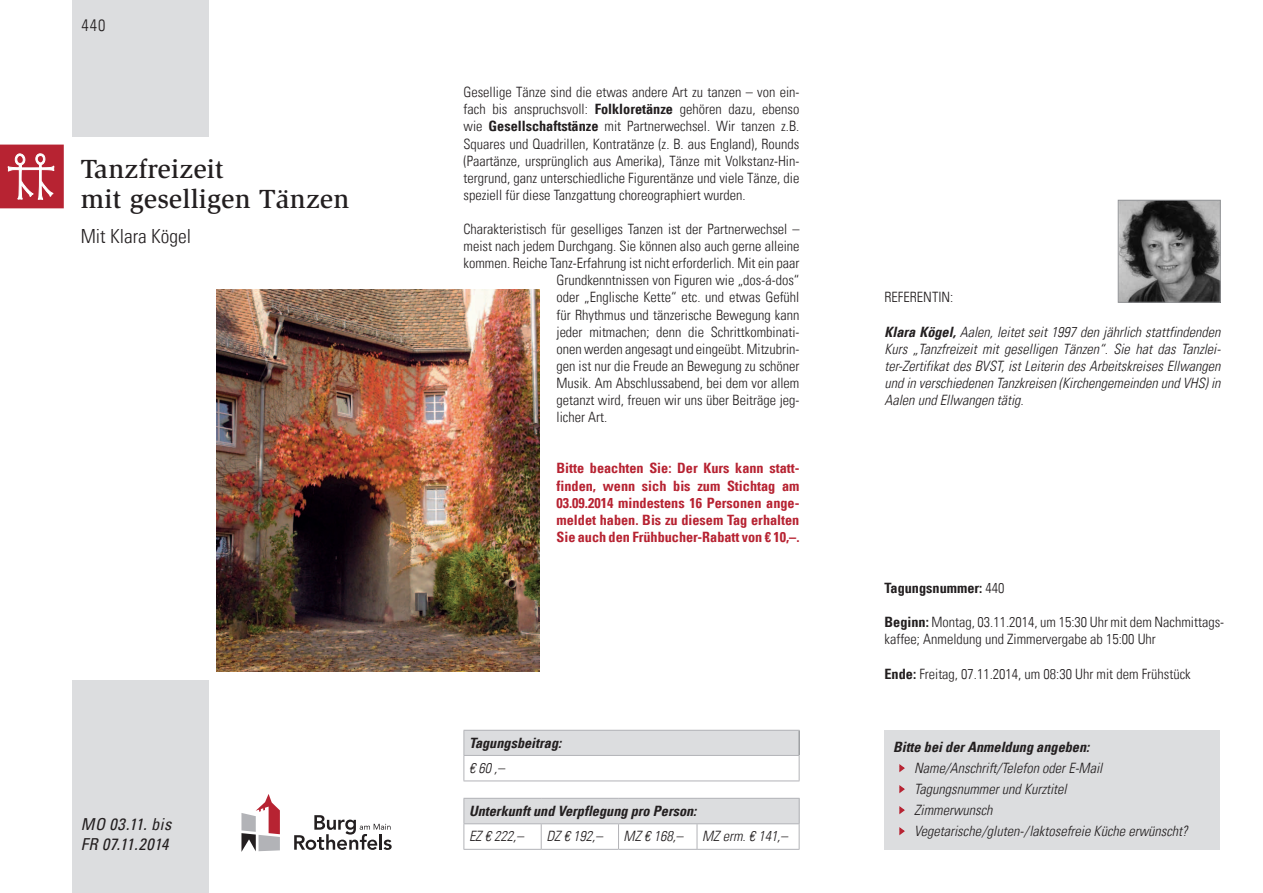
<style>
.page{position:relative;width:1263px;height:893px;background:#fff}
.page>*{position:absolute;margin:0;border:0;box-sizing:border-box;transform-origin:0 0}
.t1{font:500 27px/30px "Slimbach";letter-spacing:.01em;color:#231f20}
.t2{font:300 condensed 19.5px "Univers LT";color:#231f20}
.t3{font:italic condensed 16.5px/19.5px "Univers LT";letter-spacing:.025em;color:#231f20}
.t4{font:300 condensed 16.5px "Univers LT";color:#231f20}
.t5{font:300 condensed 14.25px/17.1px "Univers LT";color:#231f20;text-align:justify}
.t6{font:italic 300 condensed 14.25px/17.1px "Univers LT";color:#231f20}
.t7{font:700 condensed 14.25px/17.1px "Univers LT";color:#b72332;text-align:justify}
.t8{font:italic 700 condensed 14.25px "Univers LT";color:#231f20}
.t9{font:700 condensed 14.25px "Univers LT";color:#231f20}
.s1{font-weight:700}
.s2{font-weight:300}
</style>
<div class="page">
<div style="left:72px;top:680px;width:136px;height:213px;background:#dcdddf"></div>
<div style="left:72px;top:0;width:136px;height:136px;background:#dcdddf"></div>
<hr style="left:463px;top:798px;width:78px;height:1px;background:#b2b3b7">
<hr style="left:541px;top:798px;width:77px;height:1px;background:#b2b3b7">
<hr style="left:618px;top:798px;width:79px;height:1px;background:#b2b3b7">
<hr style="left:697px;top:798px;width:102px;height:1px;background:#b2b3b7">
<svg style="left:463px;top:799px;width:337px;height:50px"></svg>
<hr style="left:463px;top:849px;width:78px;height:1px;background:#b2b3b7">
<hr style="left:541px;top:849px;width:77px;height:1px;background:#b2b3b7">
<hr style="left:618px;top:849px;width:79px;height:1px;background:#b2b3b7">
<hr style="left:697px;top:849px;width:102px;height:1px;background:#b2b3b7">
<div style="left:884px;top:730px;width:336px;height:120px;background:#dcdddf"></div>
<svg style="left:899px;top:764px;width:6px;height:9px"></svg>
<svg style="left:899px;top:785px;width:6px;height:9px"></svg>
<svg style="left:899px;top:806px;width:6px;height:9px"></svg>
<svg style="left:899px;top:827px;width:6px;height:9px"></svg>
<div style="left:464px;top:730px;width:335px;height:25px;background:#dcdddf"></div>
<hr style="left:463px;top:730px;width:336px;height:1px;background:#b2b3b7">
<hr style="left:463px;top:755px;width:336px;height:1px;background:#b2b3b7">
<svg style="left:463px;top:731px;width:1px;height:50px"></svg>
<svg style="left:799px;top:731px;width:1px;height:50px"></svg>
<hr style="left:463px;top:781px;width:336px;height:1px;background:#b2b3b7">
<svg style="left:0;top:145px;width:64px;height:64px;background:#c24551"></svg>
<svg style="left:294px;top:815px;width:98px;height:35px"></svg>
<svg style="left:241px;top:794px;width:39px;height:58px"></svg>
<img style="left:217px;top:289px;width:322px;height:382px">
<img style="left:1120px;top:202px;width:98px;height:98px">
<div style="left:1118px;top:200px;width:102px;height:102px;border:1px solid #939598"></div>
<p class="t4" style="left:82px;top:16px;width:25px">440</p>
<h1 class="t1" style="left:81px;top:154px;width:270px">Tanzfreizeit<br>mit geselligen Tänzen</h1>
<h2 class="t2" style="left:81px;top:225px;width:112px">Mit Klara Kögel</h2>
<p class="t3" style="left:81px;top:814px;width:92px">MO 03.11. bis<br>FR 07.11.2014</p>
<p class="t5" style="left:463px;top:84px;width:337px">Gesellige Tänze sind die etwas andere Art zu tanzen – von ein&shy;fach bis anspruchsvoll: <span class="s1">Folkloretänze</span> gehören dazu, ebenso wie <span class="s1">Gesellschaftstänze</span> mit Partnerwechsel. Wir tanzen z.B.<br>Squares und Quadrillen, Kontratänze (z. B. aus England), Rounds (Paartänze, ursprünglich aus Amerika), Tänze mit Volkstanz-Hin&shy;tergrund, ganz unterschiedliche Figurentänze und viele Tänze, die speziell für diese Tanzgattung choreographiert wurden.</p>
<p class="t5" style="left:463px;top:220px;width:337px">Charakteristisch für geselliges Tanzen ist der Partnerwechsel –</p>
<p class="t5" style="left:463px;top:238px;width:337px">meist nach jedem Durchgang. Sie können also auch gerne alleine</p>
<p class="t5" style="left:463px;top:255px;width:337px">kommen. Reiche Tanz-Erfahrung ist nicht erforderlich. Mit ein paar</p>
<p class="t5" style="left:556px;top:272px;width:244px">Grundkenntnissen von Figuren wie „dos-á-dos“</p>
<p class="t5" style="left:556px;top:289px;width:244px">oder „Englische Kette“ etc. und etwas Gefühl</p>
<p class="t5" style="left:556px;top:306px;width:244px">für Rhythmus und tänzerische Bewegung kann</p>
<p class="t5" style="left:556px;top:323px;width:244px">jeder mitmachen; denn die Schrittkombinati-</p>
<p class="t5" style="left:556px;top:340px;width:244px">onen werden angesagt und eingeübt. Mitzubrin-</p>
<p class="t5" style="left:556px;top:357px;width:244px">gen ist nur die Freude an Bewegung zu schöner</p>
<p class="t5" style="left:556px;top:374px;width:244px">Musik. Am Abschlussabend, bei dem vor allem</p>
<p class="t5" style="left:556px;top:391px;width:244px">getanzt wird, freuen wir uns über Beiträge jeg-</p>
<p class="t5" style="left:556px;top:409px;width:52px">licher Art.</p>
<p class="t7" style="left:556px;top:460px;width:244px">Bitte beachten Sie: Der Kurs kann statt&shy;finden, wenn sich bis zum Stichtag am 03.09.2014 mindestens 16 Personen ange&shy;meldet haben. Bis zu diesem Tag erhalten Sie auch den Frühbucher-Rabatt von € 10,–.</p>
<p class="t8" style="left:469px;top:734px;width:94px">Tagungsbeitrag:</p>
<p class="t6" style="left:469px;top:759px;width:37px">€ 60 ,–</p>
<p class="t8" style="left:469px;top:802px;width:229px">Unterkunft und Verpflegung pro Person:</p>
<p class="t6" style="left:469px;top:828px;width:56px">EZ € 222,–</p>
<p class="t6" style="left:546px;top:828px;width:58px">DZ € 192,–</p>
<p class="t6" style="left:624px;top:828px;width:61px">MZ € 168,–</p>
<p class="t6" style="left:702px;top:828px;width:87px">MZ erm. € 141,–</p>
<p class="t5" style="left:884px;top:289px;width:15px">Referent</p>
<p class="t5" style="left:938px;top:289px;width:17px">in:</p>
<p class="t6" style="left:884px;top:323px;width:338px;text-align:justify"><span class="s1">Klara Kögel,</span> Aalen, leitet seit 1997 den jährlich stattfindenden Kurs „Tanzfreizeit mit geselligen Tänzen“. Sie hat das Tanzlei&shy;ter-Zertifikat des BVST, ist Leiterin des Arbeitskreises Ellwangen und in verschiedenen Tanzkreisen (Kirchengemeinden und VHS) in Aalen und Ellwangen tätig.</p>
<p class="t9" style="left:884px;top:579px;width:122px">Tagungsnummer: <span class="s2">440</span></p>
<p class="t5" style="left:884px;top:614px;width:341px"><span class="s1">Beginn:</span> Montag, 03.11.2014, um 15:30 Uhr mit dem Nachmittags&shy;kaffee; Anmeldung und Zimmervergabe ab 15:00 Uhr</p>
<p class="t5" style="left:884px;top:665px;width:308px"><span class="s1">Ende:</span> Freitag, 07.11.2014, um 08:30 Uhr mit dem Frühstück</p>
<p class="t8" style="left:893px;top:738px;width:198px">Bitte bei der Anmeldung angeben:</p>
<p class="t6" style="left:914px;top:758px;width:275px;line-height:21px">Name/Anschrift/Telefon oder E-Mail Tagungsnummer und Kurztitel<br>Zimmerwunsch<br>Vegetarische/gluten-/laktosefreie Küche erwünscht?</p>
</div>
